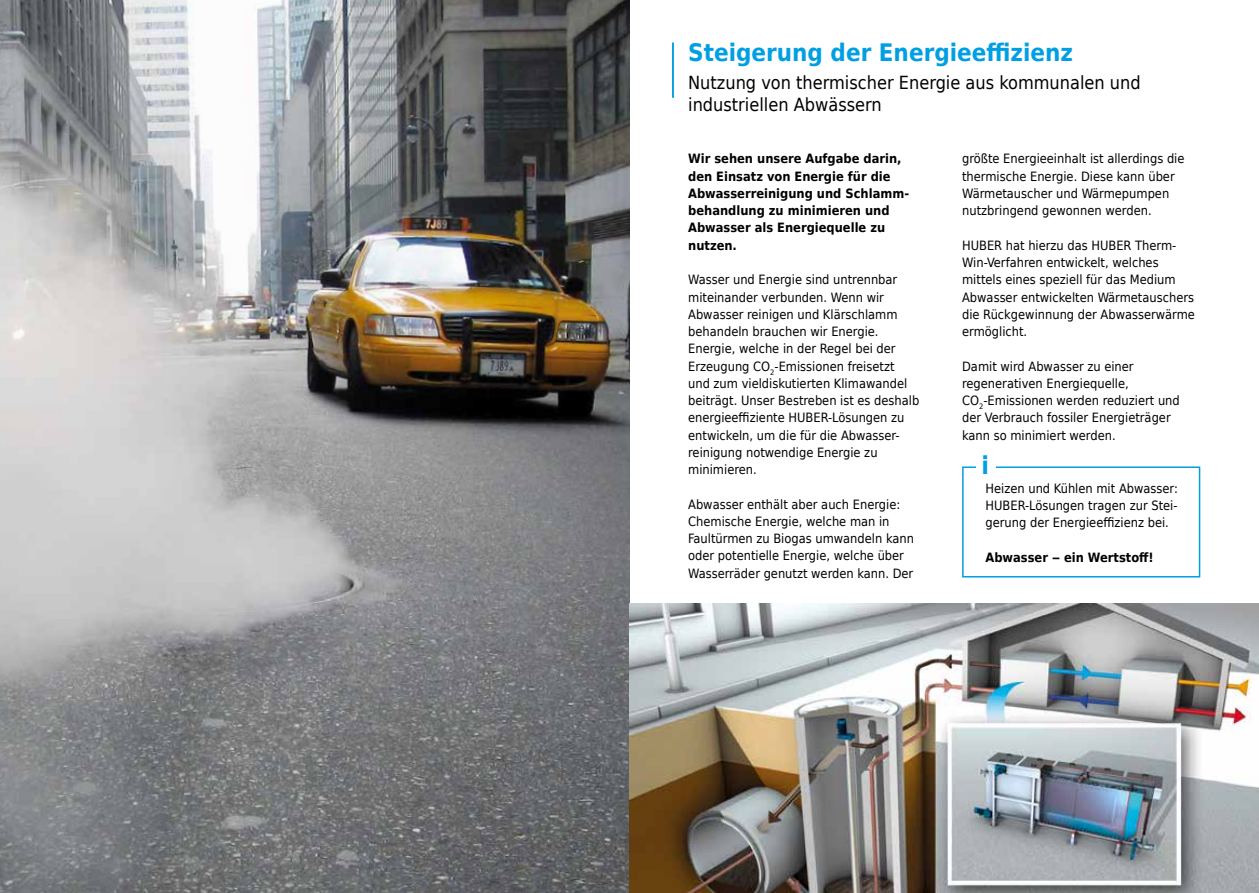
<style>
.page{position:relative;width:1259px;height:893px;background:#fff}
.page>*{position:absolute;margin:0;border:0;box-sizing:border-box;transform-origin:0 0}
.t1{font:700 24.45px "Huber Tec";color:#009fe3}
.t2{font:700 24px "Huber Tec";color:#009fe3}
.t3{font:18px/22.5px "Huber Tec";color:#000}
.t4{font:12.75px/17.2px "Huber Tec";color:#000}
.t5{font:700 12.75px/17.2px "Huber Tec";color:#000}
</style>
<div class="page">
<hr style="left:672px;top:43px;width:2px;height:55px;background:#009fe3">
<img style="left:0;top:0;width:629px;height:893px">
<div style="left:962px;top:466px;width:238px;height:111px;border:2px solid #009fe3"></div>
<div style="left:976px;top:463px;width:19px;height:17px;background:#fff"></div>
<img style="left:629px;top:604px;width:630px;height:289px">
<h2 class="t2" style="left:688px;top:33px;width:386px">Steigerung der Energieeffizienz</h2>
<h3 class="t3" style="left:688px;top:70px;width:454px">Nutzung von thermischer Energie aus kommunalen und industriellen Abwässern</h3>
<p class="t5" style="left:688px;top:150px;width:221px">Wir sehen unsere Aufgabe darin, den Einsatz von Energie für die<br>Abwasserreinigung und Schlamm&shy;behandlung zu minimieren und<br>Abwasser als Energiequelle zu nutzen.</p>
<p class="t4" style="left:688px;top:270px;width:233px">Wasser und Energie sind untrennbar miteinander verbunden. Wenn wir Abwasser reinigen und Klärschlamm behandeln brauchen wir Energie.<br>Energie, welche in der Regel bei der Erzeugung CO<sub>2</sub>-Emissionen freisetzt und zum vieldiskutierten Klimawandel beiträgt. Unser Bestreben ist es deshalb energieeffiziente HUBER-Lösungen zu entwickeln, um die für die Abwasser&shy;reinigung notwendige Energie zu minimieren.</p>
<p class="t4" style="left:688px;top:495px;width:227px">Abwasser enthält aber auch Energie:<br>Chemische Energie, welche man in Faultürmen zu Biogas umwandeln kann oder potentielle Energie, welche über Wasserräder genutzt werden kann. Der</p>
<p class="t4" style="left:962px;top:150px;width:224px">größte Energieeinhalt ist allerdings die thermische Energie. Diese kann über Wärmetauscher und Wärmepumpen nutzbringend gewonnen werden.</p>
<p class="t4" style="left:962px;top:236px;width:234px">HUBER hat hierzu das HUBER Therm-Win-Verfahren entwickelt, welches mittels eines speziell für das Medium Abwasser entwickelten Wärmetauschers die Rückgewinnung der Abwasserwärme ermöglicht.</p>
<p class="t4" style="left:962px;top:357px;width:219px">Damit wird Abwasser zu einer regenerativen Energiequelle,<br>CO<sub>2</sub>-Emissionen werden reduziert und der Verbrauch fossiler Energieträger kann so minimiert werden.</p>
<h1 class="t1" style="left:981px;top:445px;width:9px">i</h1>
<p class="t4" style="left:985px;top:479px;width:194px;text-align:justify">Heizen und Kühlen mit Abwasser:<br>HUBER-Lösungen tragen zur Stei&shy;gerung der Energieeffizienz bei.</p>
<p class="t5" style="left:985px;top:548px;width:170px">Abwasser – ein Wertstoff!</p>
</div>
